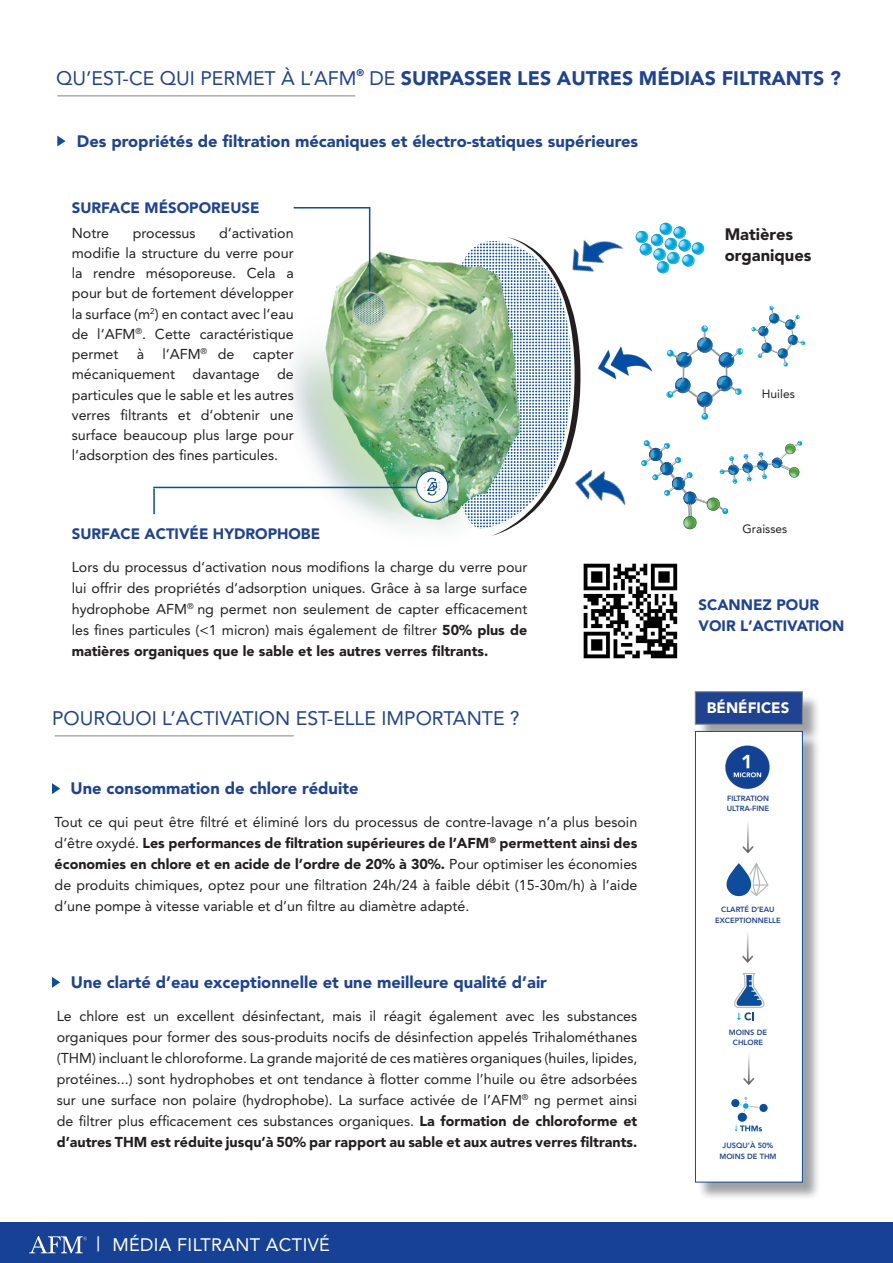
<style>
.page{position:relative;width:893px;height:1263px;background:#fff}
.page>*{position:absolute;margin:0;border:0;box-sizing:border-box;transform-origin:0 0}
.t1{font:900 19.5px "Avenir";color:#1f4391}
.t2{font:19.5px "Avenir";color:#1f4391}
.t3{font:18px "Avenir";letter-spacing:.02em;color:#fff}
.t4{font:900 16.5px "Avenir";color:#1f4391}
.t5{font:900 16.5px "Avenir";color:#231f20}
.Blauder_Header_back{font:900 15px/21px "Avenir";color:#1f4391}
.t6{font:900 15px "Avenir";color:#fff}
.t7{font:14.25px/21px "Avenir";color:#231f20;text-align:justify}
.t8{font:12px "Avenir";color:#231f20}
.t9{font:800 7.5px "Avenir LT Std";color:#1f4391}
.t10{font:800 7.5px "Avenir";color:#1f4391}
.s1{font-weight:400}
.s2{font-weight:900}
.s3{font-size:19.5px}
</style>
<div class="page">
<svg style="left:57px;top:136px;width:9px;height:11px"></svg>
<svg style="left:639px;top:223px;width:65px;height:51px"></svg>
<svg style="left:666px;top:325px;width:77px;height:95px"></svg>
<img style="left:580px;top:231px;width:59px;height:41px">
<img style="left:598px;top:346px;width:55px;height:33px">
<img style="left:580px;top:469px;width:46px;height:37px">
<svg style="left:527px;top:245px;width:53px;height:272px"></svg>
<img style="left:258px;top:207px;width:269px;height:329px">
<hr style="left:294px;top:207px;width:76px;height:2px;background:#0d4ca0">
<hr style="left:369px;top:207px;width:1px;height:85px;background:#0d4ca0">
<div style="left:417px;top:471px;width:31px;height:31px;background:#fff;border-radius:50%"></div>
<div style="left:416px;top:471px;width:32px;height:32px;border:1px solid #0d4ca0;border-radius:50%"></div>
<hr style="left:153px;top:487px;width:264px;height:1px;background:#0d4ca0">
<hr style="left:153px;top:488px;width:2px;height:26px;background:#0d4ca0">
<svg style="left:424px;top:478px;width:17px;height:18px"></svg>
<svg style="left:354px;top:293px;width:30px;height:32px"></svg>
<div style="left:352px;top:292px;width:34px;height:33px;border:1px solid #bbbebf;border-radius:50%"></div>
<svg style="left:751px;top:306px;width:54px;height:60px"></svg>
<svg style="left:641px;top:440px;width:161px;height:90px"></svg>
<div style="left:697px;top:694px;width:124px;height:49px;background:#808285;opacity:.75"></div>
<div style="left:695px;top:691px;width:108px;height:33px;background:#1f4391;border:1px solid #808285"></div>
<div style="left:697px;top:733px;width:124px;height:468px;background:#808285;opacity:.75"></div>
<div style="left:695px;top:731px;width:108px;height:451px;background:#fff;border:1px solid #0d4ca0"></div>
<svg style="left:742px;top:932px;width:11px;height:31px"></svg>
<svg style="left:743px;top:1055px;width:11px;height:30px"></svg>
<svg style="left:735px;top:1125px;width:27px;height:6px"></svg>
<div style="left:759px;top:1103px;width:9px;height:9px;background:#0b4e9c;border-radius:50%"></div>
<div style="left:759px;top:1103px;width:9px;height:10px;border:1px solid #fff;border-radius:50%"></div>
<div style="left:730px;top:1098px;width:10px;height:10px;border:1px solid #fff;border-radius:50%"></div>
<div style="left:737px;top:1112px;width:10px;height:10px;background:#0b4e9c;border-radius:50%"></div>
<div style="left:737px;top:1112px;width:11px;height:10px;border:1px solid #fff;border-radius:50%"></div>
<svg style="left:733px;top:1097px;width:31px;height:20px"></svg>
<svg style="left:734px;top:973px;width:31px;height:47px"></svg>
<svg style="left:742px;top:823px;width:12px;height:30px"></svg>
<svg style="left:726px;top:862px;width:43px;height:35px"></svg>
<div style="left:0;top:1223px;width:893px;height:40px;background:#164194"></div>
<svg style="left:29px;top:1236px;width:58px;height:17px"></svg>
<img style="left:725px;top:745px;width:45px;height:44px">
<svg style="left:52px;top:783px;width:8px;height:11px"></svg>
<svg style="left:52px;top:977px;width:8px;height:11px"></svg>
<hr style="left:55px;top:735px;width:239px;height:1px;background:#808285">
<img style="left:583px;top:563px;width:95px;height:96px">
<hr style="left:57px;top:96px;width:298px;height:1px;background:#808285">
<p class="t1" style="left:56px;top:66px;width:786px"><span class="s1">QU’EST-CE QUI PERMET À L’AFM</span><sup>®</sup> <span class="s1">DE</span> SURPASSER LES AUTRES MÉDIAS FILTRANTS ?</p>
<p class="t4" style="left:77px;top:131px;width:563px">Des propriétés de filtration mécaniques et électro-statiques supérieures</p>
<p class="Blauder_Header_back" style="left:72px;top:197px;width:189px">SURFACE MÉSOPOREUSE</p>
<p class="t7" style="left:72px;top:223px;width:223px;line-height:20.2px;text-indent:147px">d‘activation modifie la structure du verre pour la rendre mésoporeuse. Cela a pour but de fortement développer la surface (m<sup>2</sup>) en contact avec l‘eau de l‘AFM<sup>®</sup>. Cette caractéristique permet</p>
<p class="t7" style="left:72px;top:222px;width:39px">Notre</p>
<p class="t7" style="left:133px;top:222px;width:64px">processus</p>
<p class="t7" style="left:137px;top:344px;width:9px">à</p>
<p class="t7" style="left:162px;top:344px;width:74px">l‘AFM<sup>®</sup> de</p>
<p class="t7" style="left:72px;top:344px;width:223px;line-height:20.2px;text-indent:181px">capter mécaniquement davantage de particules que le sable et les autres verres filtrants et d‘obtenir une surface beaucoup plus large pour l‘adsorption des fines particules.</p>
<p class="t5" style="left:725px;top:224px;width:70px">Matières</p>
<p class="t5" style="left:725px;top:245px;width:88px">organiques</p>
<p class="t8" style="left:762px;top:387px;width:34px">Huiles</p>
<p class="Blauder_Header_back" style="left:72px;top:523px;width:250px">SURFACE ACTIVÉE HYDROPHOBE</p>
<p class="t8" style="left:742px;top:522px;width:46px">Graisses</p>
<p class="t7" style="left:72px;top:557px;width:457px">Lors du processus d‘activation nous modifions la charge du verre pour lui offrir des propriétés d‘adsorption uniques. Grâce à sa large surface hydrophobe AFM<sup>®</sup> ng permet non seulement de capter efficacement les fines particules (&lt;1 micron) mais également de filtrer <span class="s2">50% plus de matières organiques que le sable et les autres verres filtrants.</span></p>
<p class="t2" style="left:52px;top:706px;width:469px">POURQUOI L’ACTIVATION EST-ELLE IMPORTANTE ?</p>
<p class="t4" style="left:70px;top:779px;width:290px">Une consommation de chlore réduite</p>
<p class="t7" style="left:55px;top:811px;width:584px">Tout ce qui peut être filtré et éliminé lors du processus de contre-lavage n’a plus besoin d’être oxydé. <span class="s2">Les performances de filtration supérieures de l’AFM</span><sup>®</sup> <span class="s2">permettent ainsi des économies en chlore et en acide de l’ordre de 20% à 30%.</span> Pour optimiser les économies de produits chimiques, optez pour une filtration 24h/24 à faible débit (15-30m/h) à l’aide d’une pompe à vitesse variable et d’un filtre au diamètre adapté.</p>
<p class="t4" style="left:71px;top:972px;width:478px">Une clarté d’eau exceptionnelle et une meilleure qualité d’air</p>
<p class="t7" style="left:57px;top:1005px;width:582px">Le chlore est un excellent désinfectant, mais il réagit également avec les substances organiques pour former des sous-produits nocifs de désinfection appelés Trihalométhanes (THM) incluant le chloroforme. La grande majorité de ces matières organiques (huiles, lipides, protéines...) sont hydrophobes et ont tendance à flotter comme l’huile ou être adsorbées sur une surface non polaire (hydrophobe). La surface activée de l’AFM<sup>®</sup> ng permet ainsi de filtrer plus efficacement ces substances organiques. <span class="s2">La formation de chloroforme et d’autres THM est réduite jusqu’à 50% par rapport au sable et aux autres verres filtrants.</span></p>
<p class="t3" style="left:96px;top:1235px;width:235px"><span class="s3">|</span> MÉDIA FILTRANT ACTIVÉ</p>
<p class="Blauder_Header_back" style="left:699px;top:594px;width:147px">SCANNEZ POUR<br>VOIR L‘ACTIVATION</p>
<p class="t6" style="left:707px;top:699px;width:84px">BÉNÉFICES</p>
<p class="t9" style="left:727px;top:793px;width:43px">FILTRATION</p>
<p class="t9" style="left:727px;top:804px;width:44px">ULTRA-FINE</p>
<p class="t9" style="left:721px;top:905px;width:55px">CLARTÉ D’EAU</p>
<p class="t9" style="left:715px;top:916px;width:67px">EXCEPTIONNELLE</p>
<p class="t10" style="left:729px;top:1027px;width:40px">MOINS DE</p>
<p class="t10" style="left:733px;top:1038px;width:32px">CHLORE</p>
<p class="t10" style="left:723px;top:1141px;width:52px">JUSQU’À 50%</p>
<p class="t10" style="left:719px;top:1151px;width:59px">MOINS DE THM</p>
</div>
